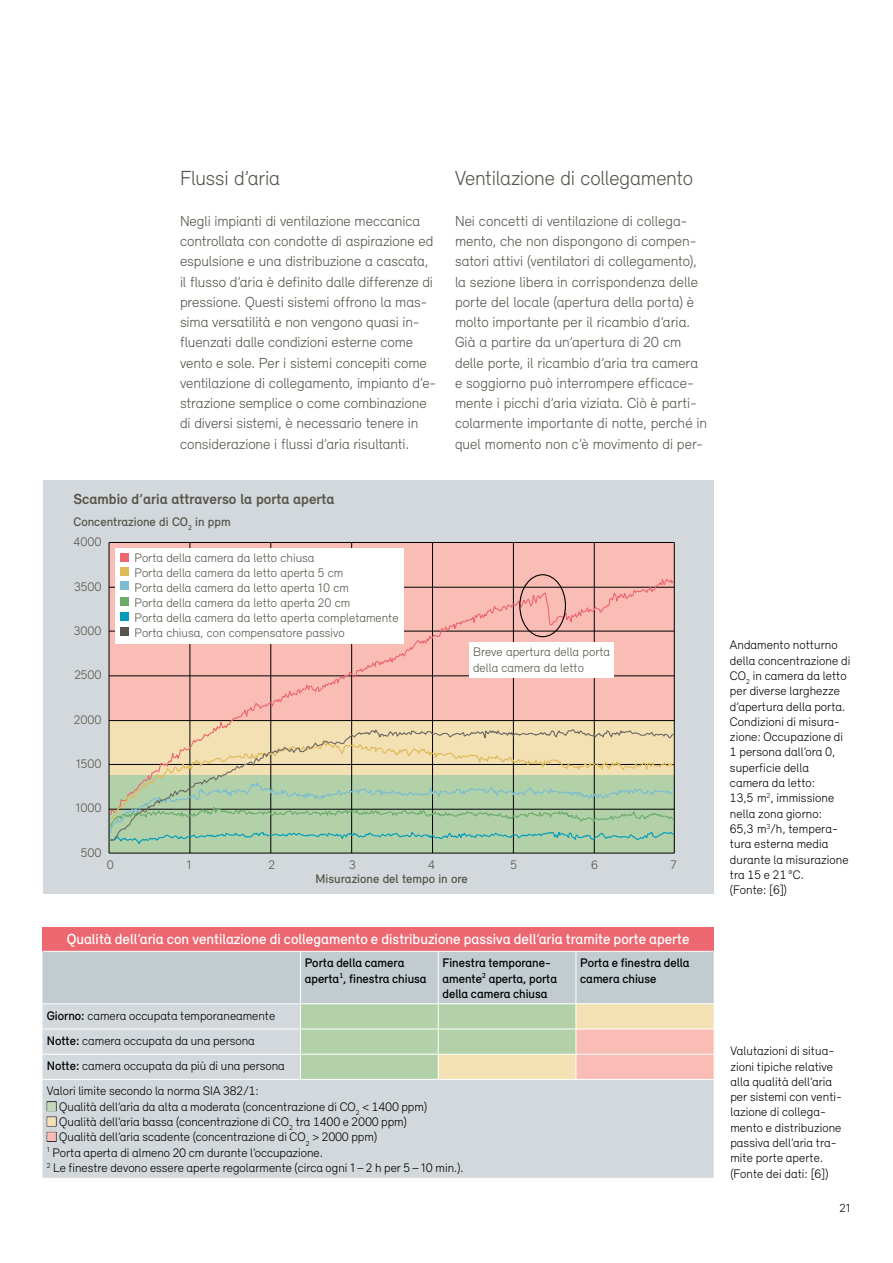
<style>
.page{position:relative;width:893px;height:1263px;background:#fff}
.page>*{position:absolute;margin:0;border:0;box-sizing:border-box;transform-origin:0 0}
.t1{font:300 21px "Relevant";letter-spacing:-.01em;color:#57544b}
.t2{font:300 15px/20.2px "Relevant";letter-spacing:-.005em;color:#57544b}
.t3{font:500 15px "Relevant";color:#fff}
.t4{font:700 15px "Relevant";color:#57544b}
.t5{font:300 12.75px/15.3px "Relevant";color:#000}
.t6{font:300 12.75px/15px "Relevant";color:#57544b}
.t7{font:500 12.75px/15.3px "Relevant";color:#000}
.t8{font:500 12.75px "Relevant";color:#57544b}
.t9{font:300 12px "Relevant";color:#000}
.s1{font-weight:500}
</style>
<div class="page">
<div style="left:43px;top:480px;width:670px;height:414px;background:#d2d8db"></div>
<div style="left:109px;top:809px;width:565px;height:44px;background:#b2d1a9"></div>
<div style="left:109px;top:542px;width:565px;height:178px;background:#f9bdb6"></div>
<hr style="left:109px;top:542px;width:565px;height:1px;background:#000">
<hr style="left:674px;top:542px;width:1px;height:311px;background:#000">
<hr style="left:594px;top:542px;width:1px;height:311px;background:#000">
<hr style="left:513px;top:542px;width:1px;height:311px;background:#000">
<hr style="left:432px;top:542px;width:1px;height:311px;background:#000">
<hr style="left:351px;top:542px;width:1px;height:311px;background:#000">
<hr style="left:271px;top:542px;width:1px;height:311px;background:#000">
<hr style="left:190px;top:542px;width:1px;height:311px;background:#000">
<hr style="left:109px;top:542px;width:1px;height:311px;background:#000">
<hr style="left:109px;top:853px;width:565px;height:1px;background:#000">
<svg style="left:109px;top:575px;width:566px;height:206px"></svg>
<svg style="left:110px;top:727px;width:565px;height:114px"></svg>
<div style="left:519px;top:574px;width:47px;height:63px;border:1px solid #000;border-radius:50%"></div>
<div style="left:469px;top:642px;width:144px;height:35px;background:#fff"></div>
<div style="left:116px;top:548px;width:288px;height:95px;background:#fff"></div>
<div style="left:120px;top:553px;width:9px;height:8px;background:#ed6770"></div>
<div style="left:120px;top:567px;width:9px;height:9px;background:#dfba5b"></div>
<div style="left:120px;top:581px;width:9px;height:9px;background:#7abcd2"></div>
<div style="left:120px;top:597px;width:9px;height:8px;background:#6bac6d"></div>
<div style="left:120px;top:628px;width:9px;height:8px;background:#57544b"></div>
<div style="left:120px;top:612px;width:9px;height:8px;background:#009cbc"></div>
<div style="left:43px;top:927px;width:671px;height:24px;background:#ed6770"></div>
<div style="left:43px;top:1080px;width:671px;height:98px;background:#d2d8db"></div>
<svg style="left:43px;top:951px;width:671px;height:128px;background:#cbd0c7"></svg>
<hr style="left:43px;top:1028px;width:257px;height:1px;background:#fff">
<hr style="left:300px;top:1028px;width:138px;height:1px;background:#fff">
<hr style="left:438px;top:1028px;width:138px;height:1px;background:#fff">
<hr style="left:576px;top:1028px;width:138px;height:1px;background:#fff">
<hr style="left:43px;top:1054px;width:257px;height:1px;background:#fff">
<hr style="left:300px;top:1054px;width:138px;height:1px;background:#fff">
<hr style="left:438px;top:1054px;width:138px;height:1px;background:#fff">
<hr style="left:576px;top:1054px;width:138px;height:1px;background:#fff">
<hr style="left:43px;top:951px;width:258px;height:1px;background:#fff">
<h1 class="t1" style="left:180px;top:166px;width:102px">Flussi d’aria</h1>
<p class="t2" style="left:180px;top:210px;width:258px">Negli impianti di ventilazione meccanica controllata con condotte di aspirazione ed espulsione e una distribuzione a cascata, il flusso d’aria è definito dalle differenze di pressione. Questi sistemi offrono la mas&shy;sima versatilità e non vengono quasi in&shy;fluenzati dalle condizioni esterne come vento e sole. Per i sistemi concepiti come ventilazione di collegamento, impianto d’e&shy;strazione semplice o come combinazione di diversi sistemi, è necessario tenere in considerazione i flussi d’aria risultanti.</p>
<h1 class="t1" style="left:455px;top:166px;width:240px">Ventilazione di collegamento</h1>
<p class="t2" style="left:455px;top:210px;width:254px">Nei concetti di ventilazione di collega&shy;mento, che non dispongono di compen&shy;satori attivi (ventilatori di collegamento), la sezione libera in corrispondenza delle porte del locale (apertura della porta) è molto importante per il ricambio d’aria.<br>Già a partire da un’apertura di 20 cm delle porte, il ricambio d’aria tra camera e soggiorno può interrompere efficace&shy;mente i picchi d’aria viziata. Ciò è parti&shy;colarmente importante di notte, perché in quel momento non c’è movimento di per-</p>
<p class="t4" style="left:73px;top:490px;width:263px">Scambio d’aria attraverso la porta aperta</p>
<p class="t6" style="left:73px;top:534px;width:30px">4000</p>
<p class="t6" style="left:74px;top:579px;width:29px">3500</p>
<p class="t6" style="left:74px;top:623px;width:29px">3000</p>
<p class="t6" style="left:74px;top:667px;width:29px">2500</p>
<p class="t6" style="left:74px;top:712px;width:29px">2000</p>
<p class="t6" style="left:76px;top:756px;width:27px">1500</p>
<p class="t6" style="left:75px;top:800px;width:28px">1000</p>
<p class="t6" style="left:81px;top:845px;width:22px">500</p>
<p class="t6" style="left:107px;top:856px;width:9px">0</p>
<p class="t6" style="left:186px;top:856px;width:7px">1</p>
<p class="t6" style="left:268px;top:856px;width:8px">2</p>
<p class="t8" style="left:316px;top:871px;width:154px">Misurazione del tempo in ore</p>
<p class="t8" style="left:73px;top:514px;width:159px">Concentrazione di CO<sub>2</sub> in ppm</p>
<p class="t6" style="left:134px;top:549px;width:266px">Porta della camera da letto chiusa<br>Porta della camera da letto aperta 5 cm<br>Porta della camera da letto aperta 10 cm<br>Porta della camera da letto aperta 20 cm<br>Porta della camera da letto aperta completamente Porta chiusa, con compensatore passivo</p>
<p class="t6" style="left:473px;top:644px;width:139px">Breve apertura della porta della camera da letto</p>
<p class="t6" style="left:349px;top:856px;width:8px">3</p>
<p class="t6" style="left:428px;top:856px;width:8px">4</p>
<p class="t6" style="left:511px;top:856px;width:8px">5</p>
<p class="t6" style="left:591px;top:856px;width:8px">6</p>
<p class="t6" style="left:671px;top:856px;width:8px">7</p>
<p class="t3" style="left:67px;top:930px;width:624px">Qualità dell’aria con ventilazione di collegamento e distribuzione passiva dell’aria tramite porte aperte</p>
<p class="t7" style="left:305px;top:955px;width:123px">Porta della camera aperta<sup>1</sup>, finestra chiusa</p>
<p class="t7" style="left:442px;top:955px;width:116px">Finestra temporane&shy;amente<sup>2</sup> aperta, porta della camera chiusa</p>
<p class="t7" style="left:580px;top:955px;width:111px">Porta e finestra della camera chiuse</p>
<p class="t5" style="left:47px;top:1002px;width:240px;line-height:25.2px"><span class="s1">Giorno:</span> camera occupata temporaneamente <span class="s1">Notte:</span> camera occupata da una persona <span class="s1">Notte:</span> camera occupata da più di una persona Valori limite secondo la norma SIA 382/1:</p>
<p class="t5" style="left:47px;top:1098px;width:382px">■ Qualità dell’aria da alta a moderata (concentrazione di CO<sub>2</sub> &lt; 1400 ppm)</p>
<p class="t5" style="left:47px;top:1114px;width:362px">■ Qualità dell’aria bassa (concentrazione di CO<sub>2</sub> tra 1400 e 2000 ppm)</p>
<p class="t5" style="left:47px;top:1129px;width:418px">■ Qualità dell’aria scadente (concentrazione di CO<sub>2</sub> &gt; 2000 ppm)<br><sup>1</sup> Porta aperta di almeno 20 cm durante l’occupazione.<br><sup>2</sup> Le finestre devono essere aperte regolarmente (circa ogni 1–2 h per 5–10 min.).</p>
<p class="t5" style="left:730px;top:637px;width:122px">Andamento notturno della concentrazione di<br>CO<sub>2</sub> in camera da letto per diverse larghezze d’apertura della porta.<br>Condizioni di misura&shy;zione: Occupazione di<br>1 persona dall’ora 0, superficie della camera da letto:<br>13,5 m<sup>2</sup>, immissione nella zona giorno:<br>65,3 m<sup>3</sup>/h, tempera&shy;tura esterna media durante la misurazione tra 15 e 21 °C.<br>(Fonte: [6])</p>
<p class="t5" style="left:730px;top:1043px;width:113px">Valutazioni di situa&shy;zioni tipiche relative alla qualità dell’aria per sistemi con venti&shy;lazione di collega&shy;mento e distribuzione passiva dell’aria tra&shy;mite porte aperte. (Fonte dei dati: [6])</p>
<p class="t9" style="left:839px;top:1201px;width:13px">21</p>
</div>
